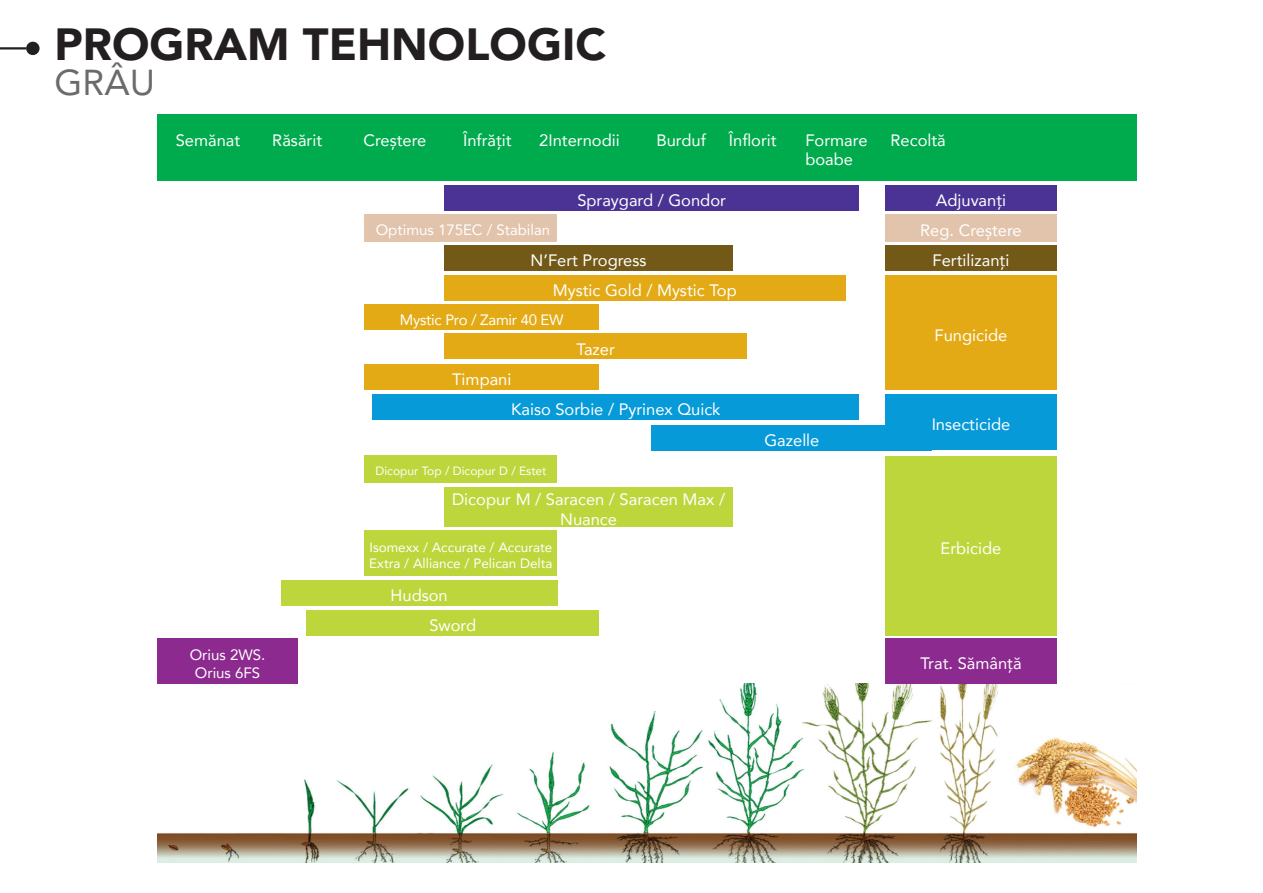
<style>
.page{position:relative;width:1263px;height:893px;background:#fff}
.page>*{position:absolute;margin:0;border:0;box-sizing:border-box;transform-origin:0 0}
.t1{font:900 45px "Avenir";color:#231f20}
.t2{font:36px "Avenir";color:#6b6b6e}
.t3{font:16.5px/19.8px "Avenir";color:#fff;text-align:center}
.t4{font:15px "Avenir";color:#fff}
.t5{font:15px "Avenir";letter-spacing:-.02em;color:#fff}
.t6{font:13.5px/16.2px "Avenir";color:#fff}
.t7{font:12px "Avenir";color:#fff}
</style>
<div class="page">
<hr style="left:0;top:47px;width:26px;height:3px;background:#231f20">
<div style="left:27px;top:43px;width:11px;height:11px;background:#231f20;border-radius:50%"></div>
<div style="left:26px;top:42px;width:14px;height:13px;border:2px solid #231f20;border-radius:50%"></div>
<img style="left:157px;top:684px;width:979px;height:179px">
<div style="left:157px;top:114px;width:979px;height:67px;background:#00ab4d"></div>
<div style="left:444px;top:185px;width:415px;height:25px;background:#4a3394"></div>
<div style="left:885px;top:185px;width:172px;height:25px;background:#4a3394"></div>
<div style="left:444px;top:245px;width:289px;height:26px;background:#725917"></div>
<div style="left:364px;top:214px;width:193px;height:27px;background:#e2c3ab"></div>
<div style="left:885px;top:245px;width:172px;height:26px;background:#725917"></div>
<div style="left:885px;top:214px;width:172px;height:27px;background:#e2c3ab"></div>
<div style="left:444px;top:275px;width:401px;height:25px;background:#e3aa15"></div>
<div style="left:364px;top:305px;width:235px;height:25px;background:#e3aa15"></div>
<div style="left:444px;top:334px;width:303px;height:25px;background:#e3aa15"></div>
<div style="left:364px;top:364px;width:235px;height:25px;background:#e3aa15"></div>
<div style="left:373px;top:395px;width:486px;height:25px;background:#069ad9"></div>
<div style="left:652px;top:425px;width:280px;height:25px;background:#069ad9"></div>
<div style="left:364px;top:531px;width:193px;height:45px;background:#bdd63c"></div>
<div style="left:281px;top:580px;width:276px;height:26px;background:#bdd63c"></div>
<div style="left:306px;top:610px;width:293px;height:25px;background:#bdd63c"></div>
<div style="left:157px;top:639px;width:141px;height:45px;background:#8c2a90"></div>
<div style="left:444px;top:487px;width:289px;height:39px;background:#bdd63c"></div>
<div style="left:364px;top:456px;width:193px;height:27px;background:#bdd63c"></div>
<div style="left:885px;top:456px;width:172px;height:179px;background:#bdd63c"></div>
<div style="left:885px;top:395px;width:172px;height:55px;background:#069ad9"></div>
<div style="left:885px;top:639px;width:172px;height:45px;background:#8c2a90"></div>
<div style="left:885px;top:275px;width:172px;height:114px;background:#e3aa15"></div>
<h1 class="t1" style="left:55px;top:5px;width:553px">PROGRAM TEHNOLOGIC</h1>
<h2 class="t2" style="left:55px;top:53px;width:102px">GRÂU</h2>
<p class="t3" style="left:176px;top:130px;width:66px">Semănat</p>
<p class="t3" style="left:272px;top:130px;width:51px">Răsărit</p>
<p class="t3" style="left:363px;top:130px;width:64px">Creștere</p>
<p class="t3" style="left:463px;top:130px;width:50px">Înfrățit</p>
<p class="t3" style="left:539px;top:130px;width:82px">2Internodii</p>
<p class="t3" style="left:656px;top:130px;width:51px">Burduf</p>
<p class="t3" style="left:729px;top:130px;width:49px">Înflorit</p>
<p class="t3" style="left:805px;top:130px;width:64px">Formare</p>
<p class="t3" style="left:890px;top:130px;width:57px">Recoltă</p>
<p class="t3" style="left:805px;top:149px;width:49px">boabe</p>
<p class="t3" style="left:577px;top:190px;width:150px">Spraygard / Gondor</p>
<p class="t3" style="left:936px;top:190px;width:72px">Adjuvanți</p>
<p class="t4" style="left:190px;top:642px;width:77px">Orius 2WS.</p>
<p class="t4" style="left:195px;top:660px;width:67px">Orius 6FS</p>
<p class="t4" style="left:376px;top:218px;width:176px">Optimus 175EC / Stabilan</p>
<p class="t3" style="left:531px;top:250px;width:117px">N’Fert Progress</p>
<p class="t3" style="left:553px;top:280px;width:186px">Mystic Gold / Mystic Top</p>
<p class="t5" style="left:400px;top:307px;width:165px">Mystic Pro / Zamir 40 EW</p>
<p class="t3" style="left:576px;top:339px;width:40px">Tazer</p>
<p class="t3" style="left:452px;top:369px;width:61px">Timpani</p>
<p class="t3" style="left:511px;top:399px;width:211px">Kaiso Sorbie / Pyrinex Quick</p>
<p class="t7" style="left:375px;top:462px;width:172px">Dicopur Top / Dicopur D / Estet</p>
<p class="t3" style="left:452px;top:489px;width:274px">Dicopur M / Saracen / Saracen Max /<br>Nuance</p>
<p class="t6" style="left:369px;top:539px;width:185px">Isomexx / Accurate / Accurate<br>Extra / Alliance / Pelican Delta</p>
<p class="t3" style="left:391px;top:585px;width:59px">Hudson</p>
<p class="t3" style="left:429px;top:615px;width:48px">Sword</p>
<p class="t3" style="left:764px;top:430px;width:57px">Gazelle</p>
<p class="t3" style="left:920px;top:220px;width:103px">Reg. Creștere</p>
<p class="t3" style="left:933px;top:250px;width:78px">Fertilizanți</p>
<p class="t3" style="left:934px;top:324px;width:74px">Fungicide</p>
<p class="t3" style="left:932px;top:414px;width:80px">Insecticide</p>
<p class="t3" style="left:940px;top:538px;width:62px">Erbicide</p>
<p class="t3" style="left:920px;top:653px;width:103px">Trat. Sămânță</p>
</div>
